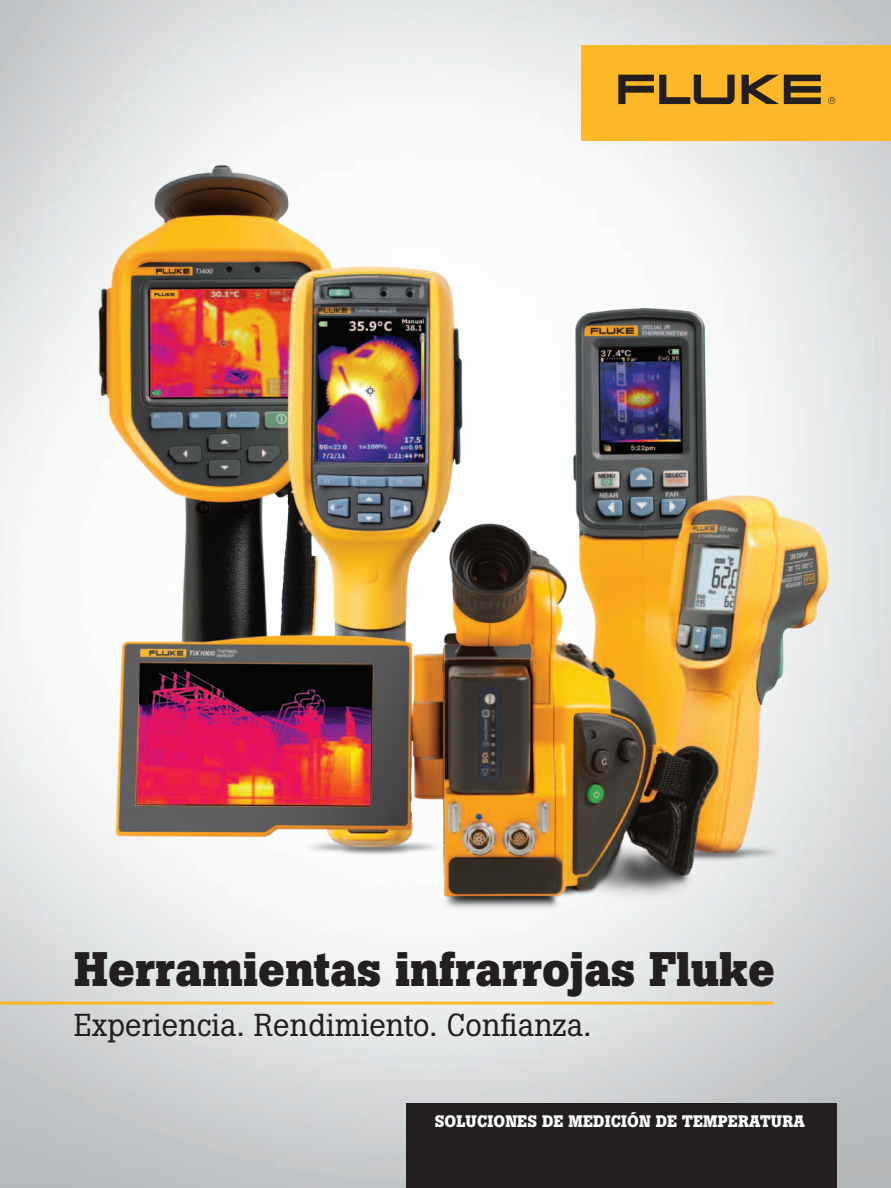
<style>
.page{position:relative;width:891px;height:1188px;background:#fff}
.page>*{position:absolute;margin:0;border:0;box-sizing:border-box;transform-origin:0 0}
.t1{font:700 48px "Boton Pro";color:#231f20}
.t2{font:31.5px "Boton Pro";letter-spacing:.005em;color:#231f20}
.t3{font:700 16.5px "Boton Pro";letter-spacing:.01em;color:#fff}
</style>
<div class="page">
<img style="left:0;top:0;width:891px;height:1188px">
<img style="left:21px;top:94px;width:870px;height:884px">
<div style="left:581px;top:45px;width:310px;height:96px;background:#fcb828"></div>
<svg style="left:742px;top:75px;width:79px;height:29px"></svg>
<svg style="left:618px;top:75px;width:117px;height:29px"></svg>
<svg style="left:828px;top:97px;width:7px;height:7px"></svg>
<div style="left:406px;top:1104px;width:431px;height:84px;background:#231f20"></div>
<hr style="left:0;top:1002px;width:773px;height:3px;background:#fcb828">
<h1 class="t1" style="left:74px;top:938px;width:702px">HERRAMIENTAS INFRARROJAS FLUKE</h1>
<p class="t2" style="left:74px;top:1004px;width:519px">Experiencia. Rendimiento. Confianza.</p>
<p class="t3" style="left:435px;top:1110px;width:372px">SOLUCIONES DE MEDICIÓN DE TEMPERATURA</p>
</div>
